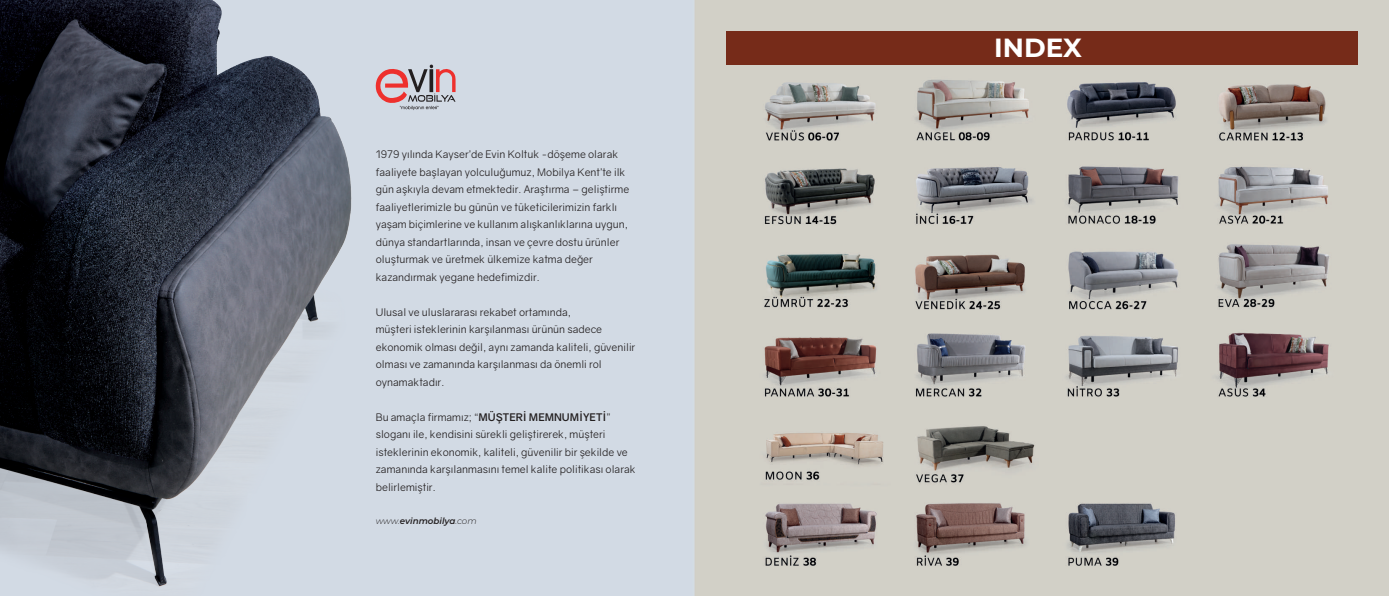
<style>
.page{position:relative;width:1389px;height:596px;background:#fff}
.page>*{position:absolute;margin:0;border:0;box-sizing:border-box;transform-origin:0 0}
.t1{font:700 26.25px "Montserrat";color:#fff}
.t2{font:10.5px/17.5px "Gravity";color:#231f20}
.t3{font:italic 600 8.75px "Montserrat";color:#231f20}
.s1{font-weight:700}
.s2{font-weight:300}
</style>
<div class="page">
<img style="left:362px;top:0;width:1027px;height:595px">
<div style="left:726px;top:32px;width:631px;height:32px;background:#762b19"></div>
<svg style="left:375px;top:64px;width:81px;height:46px;background:#c3a6ac"></svg>
<img style="left:0;top:0;width:362px;height:595px">
<p class="t2" style="left:376px;top:145px;width:255px">1979 yılında Kayser’de Evin Koltuk -döşeme olarak faaliyete başlayan yolculuğumuz, Mobilya Kent’te ilk gün aşkıyla devam etmektedir. Araştırma – geliştirme faaliyetlerimizle bu günün ve tüketicilerimizin farklı yaşam biçimlerine ve kullanım alışkanlıklarına uygun, dünya standartlarında, insan ve çevre dostu ürünler oluşturmak ve üretmek ülkemize katma değer kazandırmak yegane hedefimizdir.</p>
<p class="t2" style="left:376px;top:303px;width:261px">Ulusal ve uluslararası rekabet ortamında,<br>müşteri isteklerinin karşılanması ürünün sadece ekonomik olması değil, aynı zamanda kaliteli, güvenilir olması ve zamanında karşılanması da önemli rol oynamaktadır.</p>
<p class="t2" style="left:376px;top:408px;width:261px">Bu amaçla firmamız; “<span class="s1">MÜŞTERİ MEMNUMİYETİ</span>” sloganı ile, kendisini sürekli geliştirerek, müşteri isteklerinin ekonomik, kaliteli, güvenilir bir şekilde ve zamanında karşılanmasını temel kalite politikası olarak belirlemiştir.</p>
<p class="t3" style="left:376px;top:514px;width:102px"><span class="s2">www.</span>evinmobilya<span class="s2">.com</span></p>
<h1 class="t1" style="left:994px;top:29px;width:89px">INDEX</h1>
</div>
